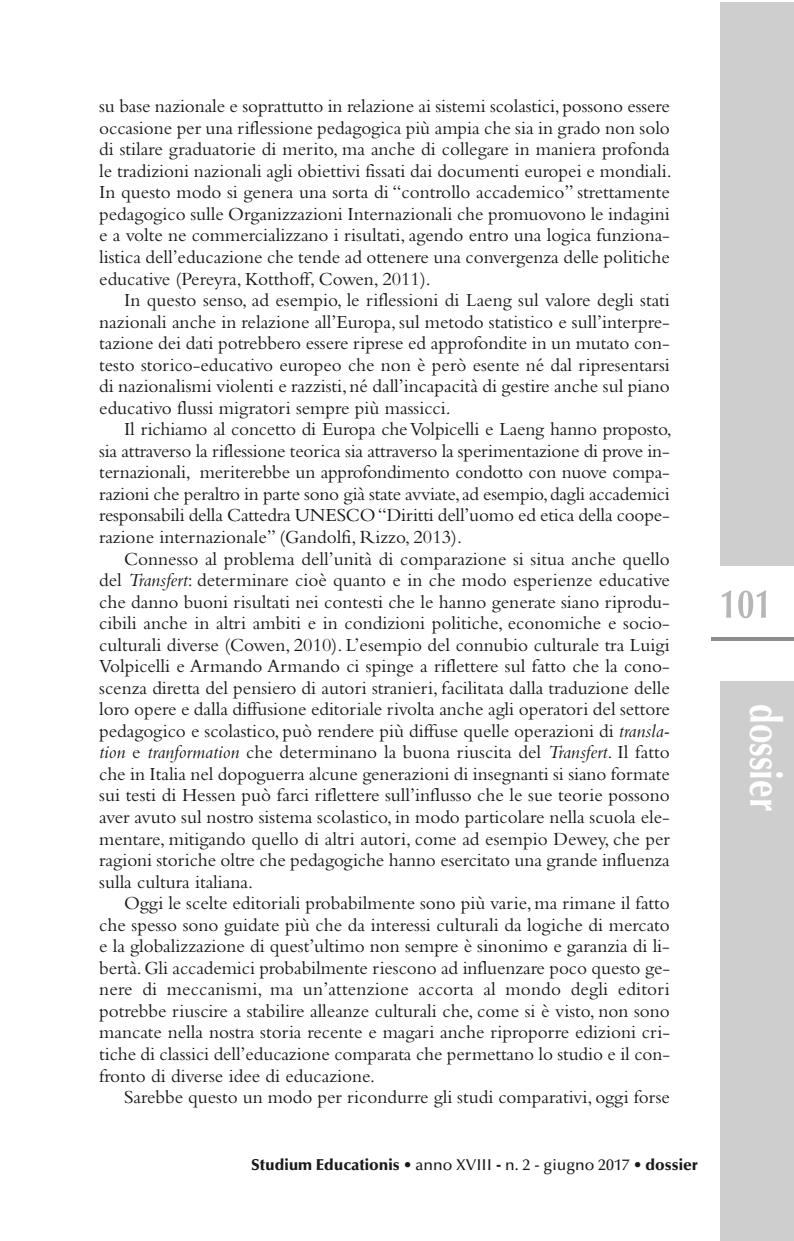
<style>
.page{position:relative;width:794px;height:1241px;background:#fff}
.page>*{position:absolute;margin:0;border:0;box-sizing:border-box;transform-origin:0 0}
.t1{font:700 43.75px "Optima";color:#fff;scale:.8 1}
.t2{font:19.25px/21.5px "Bembo";color:#191919;text-align:justify}
.t3{font:900 15.75px "Optima";color:#191919}
.s1{font-style:italic}
.s2{font-weight:500}
</style>
<div class="page">
<svg style="left:721px;top:590px;width:45px;height:28px"></svg>
<svg style="left:711px;top:637px;width:83px;height:3px"></svg>
<div style="left:720px;top:680px;width:74px;height:560px;background:#cecece"></div>
<div style="left:720px;top:2px;width:74px;height:564px;background:#cecece"></div>
<p class="t2" style="left:99px;top:97px;width:574px">su base nazionale e soprattutto in relazione ai sistemi scolastici, possono essere occasione per una riflessione pedagogica più ampia che sia in grado non solo di stilare graduatorie di merito, ma anche di collegare in maniera profonda le tradizioni nazionali agli obiettivi fissati dai documenti europei e mondiali.<br>In questo modo si genera una sorta di “controllo accademico” strettamente pedagogico sulle Organizzazioni Internazionali che promuovono le indagini e a volte ne commercializzano i risultati, agendo entro una logica funziona&shy;listica dell’educazione che tende ad ottenere una convergenza delle politiche educative (Pereyra, Kotthoff, Cowen, 2011).</p>
<p class="t2" style="left:99px;top:291px;width:572px;text-indent:25px">In questo senso, ad esempio, le riflessioni di Laeng sul valore degli stati nazionali anche in relazione all’Europa, sul metodo statistico e sull’interpre&shy;tazione dei dati potrebbero essere riprese ed approfondite in un mutato con&shy;testo storico-educativo europeo che non è però esente né dal ripresentarsi di nazionalismi violenti e razzisti, né dall’incapacità di gestire anche sul piano educativo flussi migratori sempre più massicci.</p>
<p class="t2" style="left:99px;top:420px;width:574px;text-indent:25px">Il richiamo al concetto di Europa cheVolpicelli e Laeng hanno proposto, sia attraverso la riflessione teorica sia attraverso la sperimentazione di prove in&shy;ternazionali, meriterebbe un approfondimento condotto con nuove compa&shy;razioni che peraltro in parte sono già state avviate,ad esempio,dagli accademici responsabili della Cattedra UNESCO“Diritti dell’uomo ed etica della coope&shy;razione internazionale” (Gandolfi, Rizzo, 2013).</p>
<p class="t2" style="left:99px;top:549px;width:572px;text-indent:25px">Connesso al problema dell’unità di comparazione si situa anche quello del <span class="s1">Transfert</span>: determinare cioè quanto e in che modo esperienze educative che danno buoni risultati nei contesti che le hanno generate siano riprodu&shy;cibili anche in altri ambiti e in condizioni politiche, economiche e socio&shy;culturali diverse (Cowen, 2010). L’esempio del connubio culturale tra Luigi Volpicelli e Armando Armando ci spinge a riflettere sul fatto che la cono&shy;scenza diretta del pensiero di autori stranieri, facilitata dalla traduzione delle loro opere e dalla diffusione editoriale rivolta anche agli operatori del settore pedagogico e scolastico, può rendere più diffuse quelle operazioni di <span class="s1">transla&shy;tion</span> e <span class="s1">tranformation</span> che determinano la buona riuscita del <span class="s1">Transfert</span>. Il fatto che in Italia nel dopoguerra alcune generazioni di insegnanti si siano formate sui testi di Hessen può farci riflettere sull’influsso che le sue teorie possono aver avuto sul nostro sistema scolastico, in modo particolare nella scuola ele&shy;mentare, mitigando quello di altri autori, come ad esempio Dewey, che per ragioni storiche oltre che pedagogiche hanno esercitato una grande influenza sulla cultura italiana.</p>
<p class="t2" style="left:99px;top:894px;width:572px;text-indent:25px">Oggi le scelte editoriali probabilmente sono più varie,ma rimane il fatto che spesso sono guidate più che da interessi culturali da logiche di mercato e la globalizzazione di quest’ultimo non sempre è sinonimo e garanzia di li&shy;bertà.Gli accademici probabilmente riescono ad influenzare poco questo ge&shy;nere di meccanismi, ma un’attenzione accorta al mondo degli editori potrebbe riuscire a stabilire alleanze culturali che, come si è visto, non sono mancate nella nostra storia recente e magari anche riproporre edizioni cri&shy;tiche di classici dell’educazione comparata che permettano lo studio e il con&shy;fronto di diverse idee di educazione.</p>
<p class="t2" style="left:124px;top:1087px;width:547px">Sarebbe questo un modo per ricondurre gli studi comparativi, oggi forse</p>
<p class="t3" style="left:251px;top:1158px;width:448px">Studium Educationis <span class="s2">• anno XVIII</span> - <span class="s2">n. 2 - giugno 2017 •</span> dossier</p>
<h1 class="t1" style="left:783px;top:704px;width:135px;rotate:90deg">dossier</h1>
</div>
